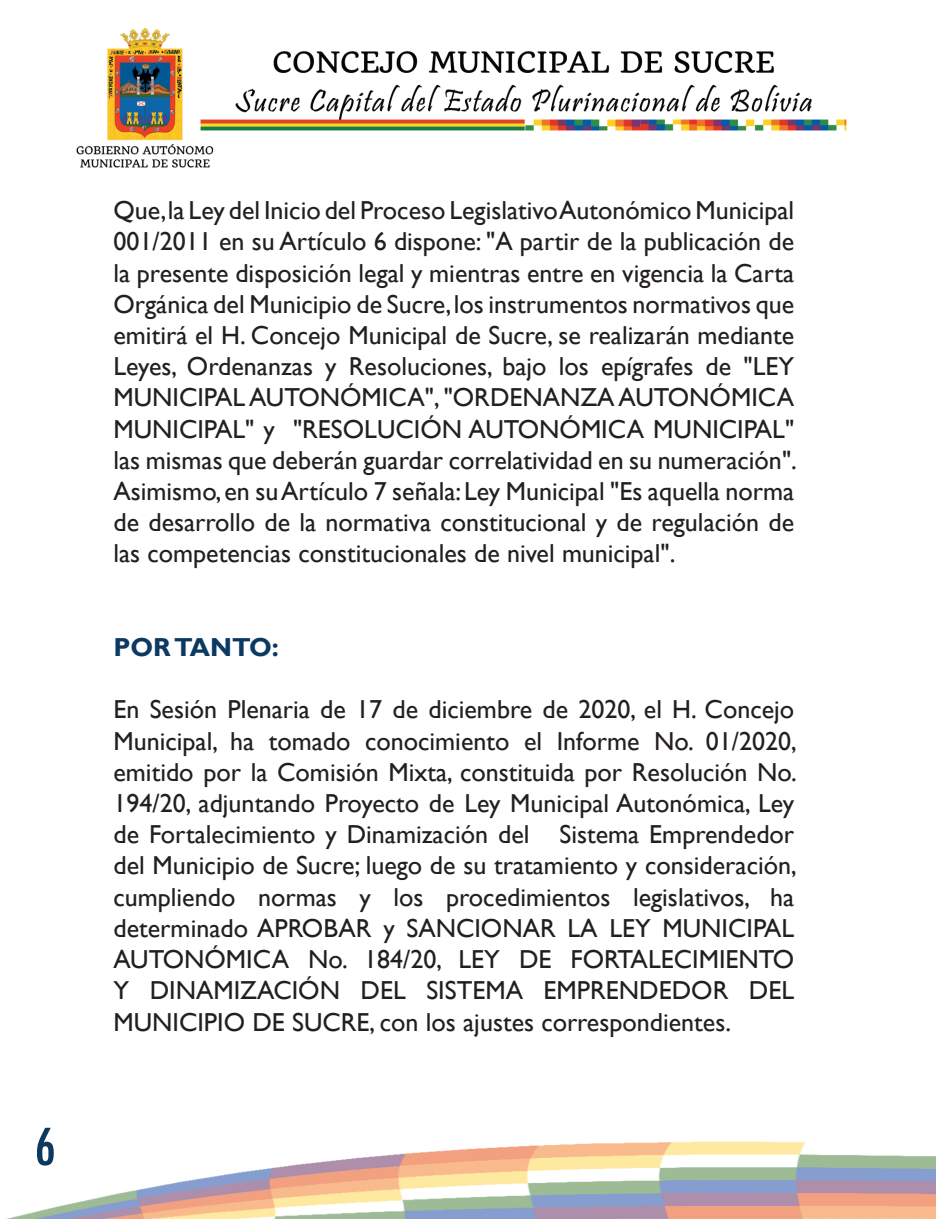
<style>
.page{position:relative;width:936px;height:1219px;background:#fff}
.page>*{position:absolute;margin:0;border:0;box-sizing:border-box;transform-origin:0 0}
.t1{font:condensed 60px "Tw Cen";color:#0c3962}
.t2{font:26px/31.2px "Gill Sans";color:#231f20;text-align:justify}
.t3{font:700 26px "Gill Sans";color:#0c3962}
</style>
<div class="page">
<img style="left:6px;top:28px;width:929px;height:1191px">
<h1 class="t1" style="left:34px;top:1110px;width:23px">6</h1>
<p class="t2" style="left:113px;top:195px;width:685px">Que,la Ley del Inicio del Proceso Legislativo Autonómico Municipal 001/2011 en su Artículo 6 dispone: "A partir de la publicación de la presente disposición legal y mientras entre en vigencia la Carta Orgánica del Municipio de Sucre, los instrumentos normativos que emitirá el H. Concejo Municipal de Sucre, se realizarán mediante Leyes, Ordenanzas y Resoluciones, bajo los epígrafes de "LEY MUNICIPAL AUTONÓMICA", "ORDENANZA AUTONÓMICA MUNICIPAL" y "RESOLUCIÓN AUTONÓMICA MUNICIPAL" las mismas que deberán guardar correlatividad en su numeración".<br>Asimismo, en su Artículo 7 señala: Ley Municipal "Es aquella norma de desarrollo de la normativa constitucional y de regulación de las competencias constitucionales de nivel municipal".</p>
<p class="t3" style="left:113px;top:632px;width:167px">POR TANTO:</p>
<p class="t2" style="left:113px;top:695px;width:685px">En Sesión Plenaria de 17 de diciembre de 2020, el H. Concejo Municipal, ha tomado conocimiento el Informe No. 01/2020, emitido por la Comisión Mixta, constituida por Resolución No.<br>194/20, adjuntando Proyecto de Ley Municipal Autonómica, Ley de Fortalecimiento y Dinamización del Sistema Emprendedor del Municipio de Sucre; luego de su tratamiento y consideración, cumpliendo normas y los procedimientos legislativos, ha determinado APROBAR y SANCIONAR LA LEY MUNICIPAL AUTONÓMICA No. 184/20, LEY DE FORTALECIMIENTO Y DINAMIZACIÓN DEL SISTEMA EMPRENDEDOR DEL MUNICIPIO DE SUCRE, con los ajustes correspondientes.</p>
</div>
